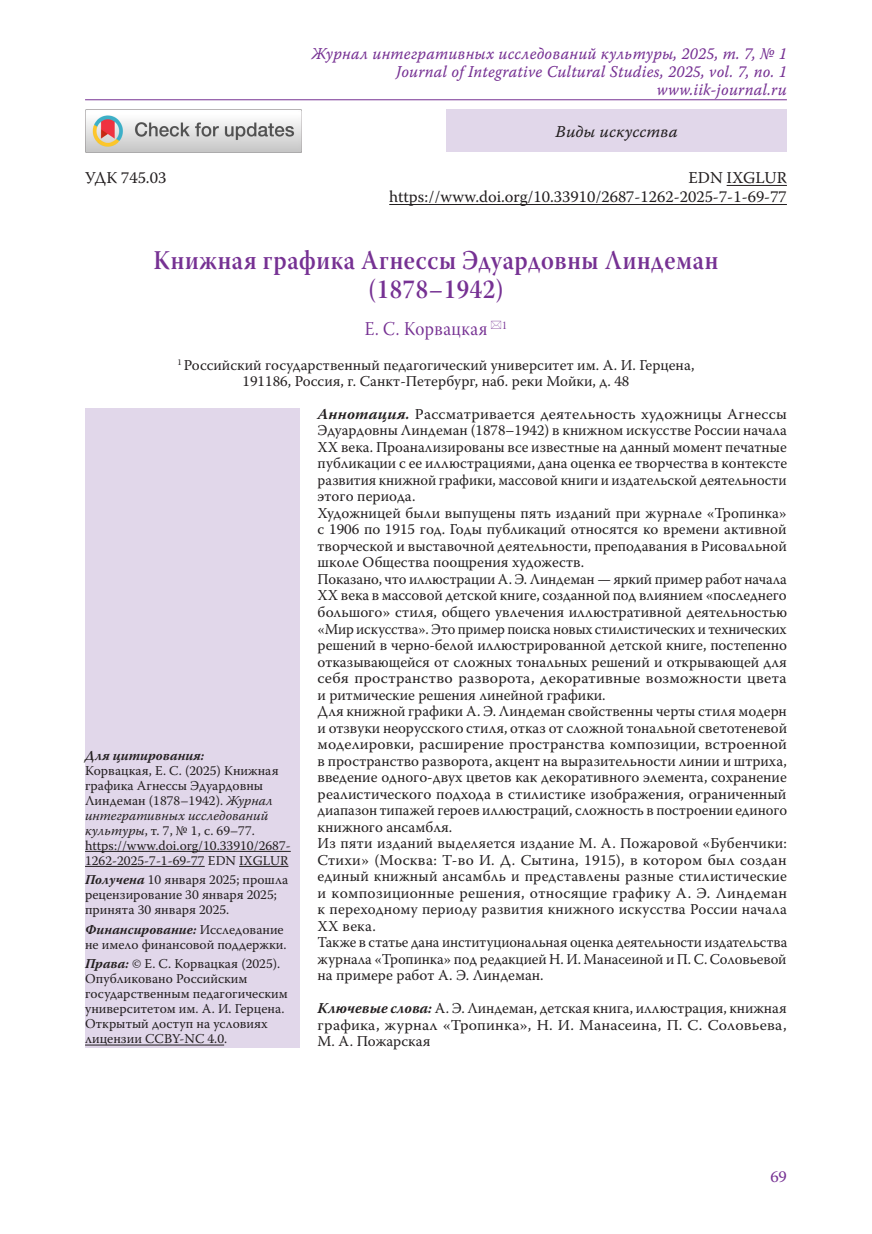
<style>
.page{position:relative;width:872px;height:1234px;background:#fff}
.page>*{position:absolute;margin:0;border:0;box-sizing:border-box;transform-origin:0 0}
.Заголовок_1{font:27px/28.5px "Warnock Pro Semibold Subh";letter-spacing:.025em;color:#763193;text-align:center;scale:.9 1}
.Заголовок_2{font:19.5px "Warnock Pro Subh";letter-spacing:.025em;color:#763193;scale:.9 1}
.t1{font:16.5px/18px "Warnock Pro It Capt";letter-spacing:.01em;color:#763193;text-align:right;scale:.95 1}
.Body{font:16.5px "Warnock Pro";color:#231f20}
.t2{font:16.5px "Warnock Pro It Capt";color:#231f20}
.t3{font:16.5px "Warnock Pro";color:#763193}
.Annotation{font:15px/16.5px "Warnock Pro";color:#231f20;text-align:justify}
.Annotation-2{font:15px/16.5px "Warnock Pro";color:#231f20;text-align:justify;scale:1.05 1}
.Affiliation{font:15px/16.5px "Warnock Pro";color:#231f20;text-align:center}
.Affiliation_info{font:13.5px/15px "Warnock Pro";color:#231f20}
.s1{font-weight:700;font-style:italic}
.s2{font-style:italic}
</style>
<div class="page">
<hr style="left:85px;top:99px;width:702px;height:1px;background:#763193">
<hr style="left:726px;top:185px;width:61px;height:1px;background:#231f20">
<hr style="left:389px;top:204px;width:398px;height:1px;background:#231f20">
<img style="left:85px;top:109px;width:217px;height:43px">
<div style="left:446px;top:109px;width:341px;height:43px;background:#e1d7ea"></div>
<div style="left:85px;top:407px;width:214px;height:640px;background:#e1d7ea"></div>
<hr style="left:85px;top:850px;width:206px;height:1px;background:#231f20">
<hr style="left:85px;top:865px;width:120px;height:1px;background:#231f20">
<hr style="left:239px;top:865px;width:49px;height:1px;background:#231f20">
<hr style="left:85px;top:1044px;width:139px;height:1px;background:#231f20">
<p class="t1" style="left:312px;top:44px;width:501px">Журнал интегративных исследований культуры, 2025, т. 7, № 1<br>Journal of Integrative Cultural Studies, 2025, vol. 7, no. 1 www.iik-journal.ru</p>
<p class="t2" style="left:555px;top:121px;width:124px">Виды искусства</p>
<p class="Body" style="left:85px;top:168px;width:83px">УДК 745.03</p>
<p class="Body" style="left:688px;top:168px;width:100px">EDN IXGLUR</p>
<p class="Body" style="left:389px;top:187px;width:399px">https://www.doi.org/10.33910/2687-1262-2025-7-1-69-77</p>
<p class="Заголовок_1" style="left:154px;top:245px;width:629px">Книжная графика Агнессы Эдуардовны Линдеман (1878–1942)</p>
<p class="Заголовок_2" style="left:365px;top:318px;width:160px">Е. С. Корвацкая <sup>1</sup></p>
<p class="Affiliation" style="left:177px;top:356px;width:519px"><sup>1</sup> Российский государственный педагогический университет им. А. И. Герцена,<br>191186, Россия, г. Санкт-Петербург, наб. реки Мойки, д. 48</p>
<p class="Affiliation_info" style="left:85px;top:747px;width:207px"><span class="s1">Для цитирования:<br></span>Корвацкая, Е. С. (2025) Книжная графика Агнессы Эдуардовны<br>Линдеман (1878–1942). <span class="s2">Журнал интегративных исследований культуры</span>, т. 7, № 1, с. 69–77. https://www.doi.org/10.33910/2687-<br>1262-2025-7-1-69-77 EDN IXGLUR</p>
<p class="Affiliation_info" style="left:85px;top:871px;width:205px"><span class="s1">Получена</span> 10 января 2025; прошла рецензирование 30 января 2025; принята 30 января 2025.</p>
<p class="Affiliation_info" style="left:85px;top:921px;width:203px"><span class="s1">Финансирование:</span> Исследование не имело финансовой поддержки.</p>
<p class="Affiliation_info" style="left:85px;top:955px;width:204px"><span class="s1">Права:</span> © Е. С. Корвацкая (2025).<br>Опубликовано Российским государственным педагогическим университетом им. А. И. Герцена.<br>Открытый доступ на условиях лицензии CCBY-NC 4.0.</p>
<p class="Annotation-2" style="left:317px;top:405px;width:449px"><span class="s1">Аннотация.</span> Рассматривается деятельность художницы Агнессы Эдуардовны Линдеман (1878–1942) в книжном искусстве России начала XX века. Проанализированы все известные на данный момент печатные публикации с ее иллюстрациями, дана оценка ее творчества в контексте развития книжной графики, массовой книги и издательской деятельности этого периода.</p>
<p class="Annotation" style="left:317px;top:504px;width:471px">Художницей были выпущены пять изданий при журнале «Тропинка» с 1906 по 1915 год. Годы публикаций относятся ко времени активной творческой и выставочной деятельности, преподавания в Рисовальной школе Общества поощрения художеств.</p>
<p class="Annotation" style="left:317px;top:570px;width:471px">Показано, что иллюстрации А. Э. Линдеман — яркий пример работ начала XX века в массовой детской книге, созданной под влиянием «последнего большого» стиля, общего увлечения иллюстративной деятельностью «Мир искусства». Это пример поиска новых стилистических и технических решений в черно-белой иллюстрированной детской книге, постепенно отказывающейся от сложных тональных решений и открывающей для себя пространство разворота, декоративные возможности цвета и ритмические решения линейной графики.</p>
<p class="Annotation" style="left:317px;top:702px;width:471px">Для книжной графики А. Э. Линдеман свойственны черты стиля модерн и отзвуки неорусского стиля, отказ от сложной тональной светотеневой моделировки, расширение пространства композиции, встроенной в пространство разворота, акцент на выразительности линии и штриха, введение одного-двух цветов как декоративного элемента, сохранение реалистического подхода в стилистике изображения, ограниченный диапазон типажей героев иллюстраций, сложность в построении единого книжного ансамбля.</p>
<p class="Annotation" style="left:317px;top:834px;width:471px">Из пяти изданий выделяется издание М. А. Пожаровой «Бубенчики:<br>Стихи» (Москва: Т-во И. Д. Сытина, 1915), в котором был создан единый книжный ансамбль и представлены разные стилистические и композиционные решения, относящие графику А. Э. Линдеман к переходному периоду развития книжного искусства России начала XX века.</p>
<p class="Annotation" style="left:317px;top:933px;width:471px">Также в статье дана институциональная оценка деятельности издательства журнала «Тропинка» под редакцией Н. И. Манасеиной и П. С. Соловьевой на примере работ А. Э. Линдеман.</p>
<p class="Annotation" style="left:317px;top:999px;width:470px"><span class="s1">Ключевые слова:</span> А. Э. Линдеман, детская книга, иллюстрация, книжная графика, журнал «Тропинка», Н. И. Манасеина, П. С. Соловьева, М. А. Пожарская</p>
<p class="t3" style="left:770px;top:1166px;width:18px">69</p>
</div>
